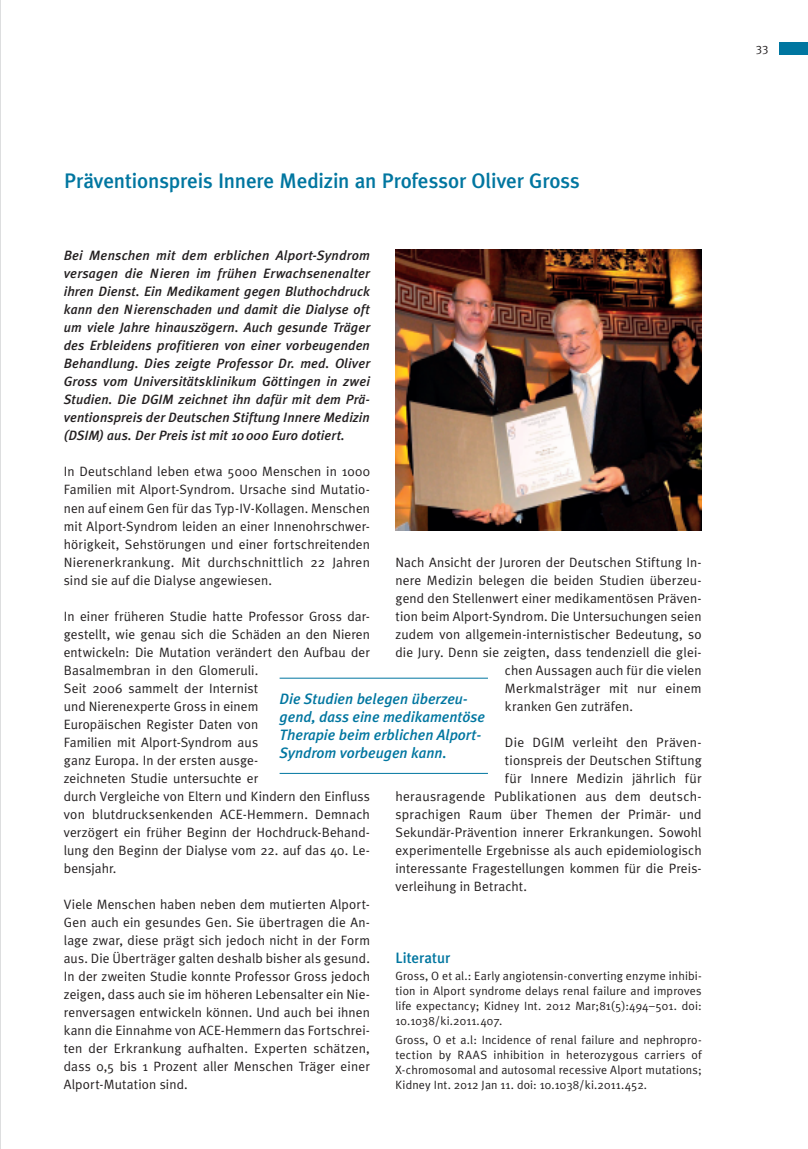
<style>
.page{position:relative;width:808px;height:1149px;background:#fff}
.page>*{position:absolute;margin:0;border:0;box-sizing:border-box;transform-origin:0 0}
.t1{font:500 21px "Meta Plus";letter-spacing:-.01em;color:#0076a0}
.t2{font:italic 500 15px/18px "Meta Plus";color:#0076a0}
.t3{font:500 15px "Meta Plus";color:#0076a0}
.t4{font:13.5px/18px "Meta Plus Normal";letter-spacing:.01em;color:#231f20;text-align:justify}
.t5{font:italic 500 13.5px/18px "Meta Plus";letter-spacing:.005em;color:#231f20;text-align:justify}
.t6{font:12px/15px "Meta Plus Normal";letter-spacing:.015em;color:#231f20;text-align:justify}
</style>
<div class="page">
<div style="left:780px;top:43px;width:28px;height:12px;background:#0076a0"></div>
<img style="left:395px;top:250px;width:307px;height:280px">
<hr style="left:280px;top:677px;width:208px;height:1px;background:#0076a0">
<hr style="left:280px;top:772px;width:208px;height:1px;background:#0076a0">
<hr style="left:0;top:0;width:1px;height:1148px;background:#d1d2d4">
<h1 class="t1" style="left:64px;top:169px;width:517px">Präventionspreis Innere Medizin an Professor Oliver Gross</h1>
<p class="t5" style="left:64px;top:246px;width:308px">Bei Menschen mit dem erblichen Alport-Syndrom versagen die Nieren im frühen Erwachsenenalter ihren Dienst. Ein Medikament gegen Bluthochdruck kann den Nierenschaden und damit die Dialyse oft um viele Jahre hinauszögern. Auch gesunde Träger des Erbleidens profitieren von einer vorbeugenden Behandlung. Dies zeigte Professor Dr. med. Oliver Gross vom Universitätsklinikum Göttingen in zwei Studien. Die DGIM zeichnet ihn dafür mit dem Prä&shy;ventionspreis der Deutschen Stiftung Innere Medizin (DSIM) aus. Der Preis ist mit 10000 Euro dotiert.</p>
<p class="t4" style="left:64px;top:462px;width:308px">In Deutschland leben etwa 5000 Menschen in 1000<br>Familien mit Alport-Syndrom. Ursache sind Mutatio&shy;nen auf einem Gen für das Typ-IV-Kollagen. Menschen mit Alport-Syndrom leiden an einer Innenohrschwer&shy;hörigkeit, Sehstörungen und einer fortschreitenden Nierenerkrankung. Mit durchschnittlich 22 Jahren sind sie auf die Dialyse angewiesen.</p>
<p class="t4" style="left:64px;top:606px;width:308px;text-align:left">In einer früheren Studie hatte Professor Gross dar&shy;gestellt, wie genau sich die Schäden an den Nieren entwickeln: Die Mutation verändert den Aufbau der Basalmembran in den Glomeruli.<br>Seit 2006 sammelt der Internist<br>und Nierenexperte Gross in einem<br>Europäischen Register Daten von<br>Familien mit Alport-Syndrom aus<br>ganz Europa. In der ersten ausge-<br>zeichneten Studie untersuchte er<br>durch Vergleiche von Eltern und Kindern den Einfluss von blutdrucksenkenden ACE‑Hemmern. Demnach verzögert ein früher Beginn der Hochdruck-Behand&shy;lung den Beginn der Dialyse vom 22. auf das 40. Le&shy;bensjahr.</p>
<p class="t4" style="left:64px;top:894px;width:308px">Viele Menschen haben neben dem mutierten Alport-Gen auch ein gesundes Gen. Sie übertragen die An&shy;lage zwar, diese prägt sich jedoch nicht in der Form aus. Die Überträger galten deshalb bisher als gesund.<br>In der zweiten Studie konnte Professor Gross jedoch zeigen, dass auch sie im höheren Lebensalter ein Nie&shy;renversagen entwickeln können. Und auch bei ihnen kann die Einnahme von ACE-Hemmern das Fortschrei&shy;ten der Erkrankung aufhalten. Experten schätzen, dass 0,5 bis 1 Prozent aller Menschen Träger einer Alport-Mutation sind.</p>
<p class="t4" style="left:395px;top:552px;width:308px">Nach Ansicht der Juroren der Deutschen Stiftung In-</p>
<p class="t4" style="left:395px;top:570px;width:308px">nere Medizin belegen die beiden Studien überzeu-</p>
<p class="t4" style="left:395px;top:588px;width:308px">gend den Stellenwert einer medikamentösen Präven-</p>
<p class="t4" style="left:395px;top:606px;width:308px">tion beim Alport-Syndrom. Die Untersuchungen seien</p>
<p class="t4" style="left:395px;top:624px;width:308px">zudem von allgemein-internistischer Bedeutung, so</p>
<p class="t4" style="left:395px;top:642px;width:308px">die Jury. Denn sie zeigten, dass tendenziell die glei-</p>
<p class="t4" style="left:505px;top:660px;width:198px">chen Aussagen auch für die vielen</p>
<p class="t4" style="left:505px;top:678px;width:198px">Merkmalsträger mit nur einem</p>
<p class="t4" style="left:505px;top:696px;width:129px">kranken Gen zuträfen.</p>
<p class="t4" style="left:505px;top:732px;width:198px">Die DGIM verleiht den Präven-</p>
<p class="t4" style="left:505px;top:750px;width:198px">tionspreis der Deutschen Stiftung</p>
<p class="t4" style="left:505px;top:768px;width:198px">für Innere Medizin jährlich für</p>
<p class="t4" style="left:395px;top:786px;width:308px">herausragende Publikationen aus dem deutsch-</p>
<p class="t4" style="left:395px;top:804px;width:308px">sprachigen Raum über Themen der Primär- und</p>
<p class="t4" style="left:395px;top:822px;width:308px">Sekundär-Prävention innerer Erkrankungen. Sowohl</p>
<p class="t4" style="left:395px;top:840px;width:308px">experimentelle Ergebnisse als auch epidemiologisch</p>
<p class="t4" style="left:395px;top:858px;width:308px">interessante Fragestellungen kommen für die Preis-</p>
<p class="t4" style="left:395px;top:876px;width:133px">verleihung in Betracht.</p>
<p class="t2" style="left:280px;top:689px;width:207px">Die Studien belegen überzeu&shy;gend, dass eine medikamentöse<br>Therapie beim erblichen Alport-<br>Syndrom vorbeugen kann.</p>
<p class="t3" style="left:395px;top:948px;width:56px">Literatur</p>
<p class="t6" style="left:395px;top:967px;width:308px">Gross, O et al.: Early angiotensin-converting enzyme inhibi&shy;tion in Alport syndrome delays renal failure and improves life expectancy; Kidney Int. 2012 Mar;81(5):494–501. doi:<br>10.1038/ki.2011.407.</p>
<p class="t6" style="left:395px;top:1031px;width:308px">Gross, O et a.l: Incidence of renal failure and nephropro&shy;tection by RAAS inhibition in heterozygous carriers of X‑chromosomal and autosomal recessive Alport mutations; Kidney Int. 2012 Jan 11. doi: 10.1038/ki.2011.452.</p>
<p class="t6" style="left:756px;top:40px;width:14px">33</p>
</div>
